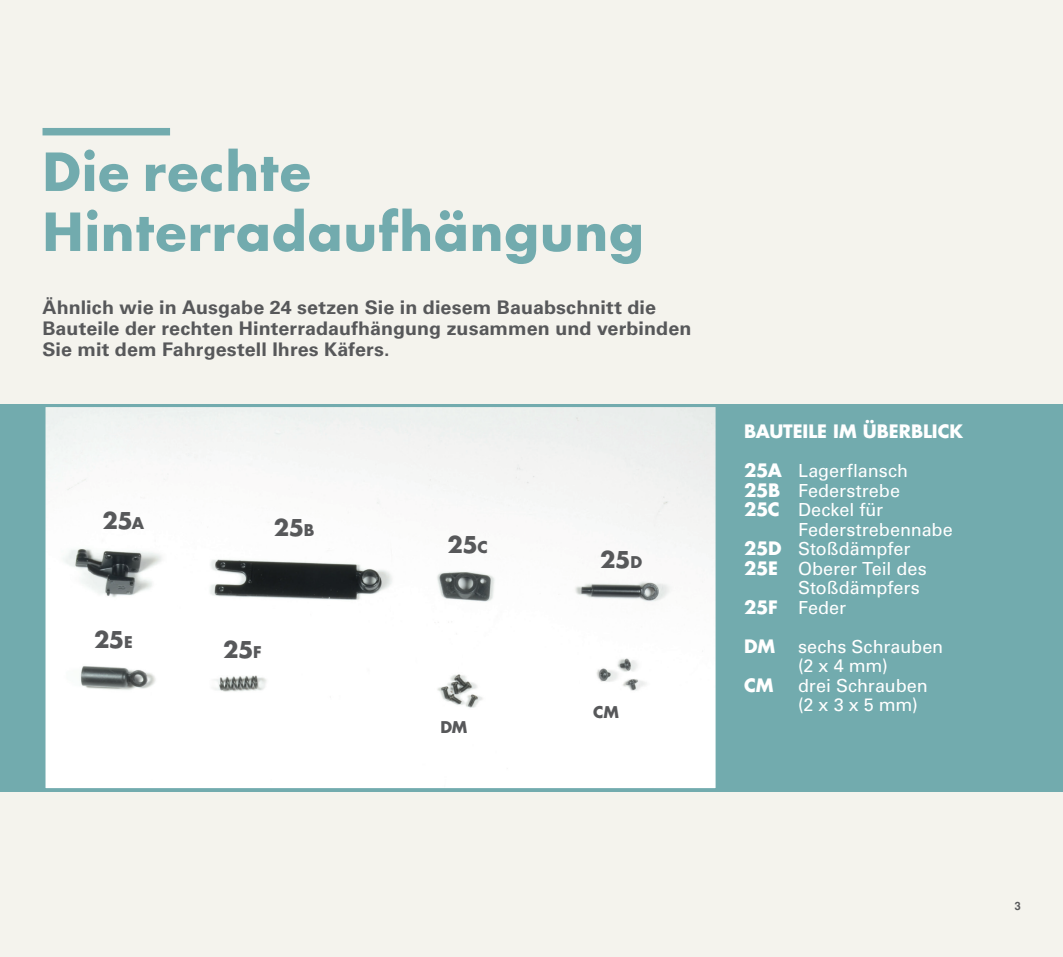
<style>
.page{position:relative;width:1063px;height:957px;background:#f4f3ed}
.page>*{position:absolute;margin:0;border:0;box-sizing:border-box;transform-origin:0 0}
.MONTAGGIO_TITOLO{font:700 51px/60px "Futura Std";letter-spacing:.02em;color:#72abae}
.MONTAGGIO_foto_pezzi{font:700 22.5px "Futura Std";letter-spacing:-.02em;color:#57585a}
.SOMMARIETTO{font:700 18.75px/21px "Univers LT Std";letter-spacing:.005em;color:#57585a;scale:1.05 1}
.MONTAGGIO_PEZZI{font:18px/19.5px "Univers LT Std";color:#fff}
.ELENCO_PEZZI_TITOLO{font:700 18px "Futura Std";letter-spacing:-.005em;color:#fff}
.MONTAGGIO_PEZZI-2{font:700 18px "Futura Std";color:#fff}
.MONTAGGIO_foto_pezzi-2{font:700 15.75px "Futura Std";color:#57585a}
.t1{font:12px "Coolvetica Rg";color:#57585a}
.s1{font-size:15.75px}
.s2{font-family:"Futura Std";font-weight:700}
</style>
<div class="page">
<div style="left:43px;top:128px;width:127px;height:7px;background:#72abae"></div>
<div style="left:0;top:404px;width:1063px;height:387px;background:#72abae"></div>
<img style="left:47px;top:408px;width:668px;height:379px">
<div style="left:43px;top:404px;width:676px;height:387px;border:3px solid #72abae"></div>
<p class="MONTAGGIO_TITOLO" style="left:43px;top:141px;width:603px">Die rechte<br>Hinterradaufhängung</p>
<p class="SOMMARIETTO" style="left:43px;top:297px;width:620px">Ähnlich wie in Ausgabe 24 setzen Sie in diesem Bauabschnitt die<br>Bauteile der rechten Hinterradaufhängung zusammen und verbinden<br>Sie mit dem Fahrgestell Ihres Käfers.</p>
<p class="MONTAGGIO_foto_pezzi" style="left:102px;top:506px;width:43px">25<span class="s1">A</span></p>
<p class="MONTAGGIO_foto_pezzi" style="left:274px;top:512px;width:42px">25<span class="s1">B</span></p>
<p class="MONTAGGIO_foto_pezzi" style="left:94px;top:624px;width:40px">25<span class="s1">E</span></p>
<p class="MONTAGGIO_foto_pezzi" style="left:223px;top:634px;width:40px">25<span class="s1">F</span></p>
<p class="MONTAGGIO_foto_pezzi" style="left:448px;top:529px;width:42px">25<span class="s1">C</span></p>
<p class="MONTAGGIO_foto_pezzi-2" style="left:440px;top:716px;width:29px">DM</p>
<p class="MONTAGGIO_foto_pezzi" style="left:600px;top:544px;width:43px">25<span class="s1">D</span></p>
<p class="MONTAGGIO_foto_pezzi-2" style="left:593px;top:702px;width:27px">CM</p>
<p class="ELENCO_PEZZI_TITOLO" style="left:744px;top:419px;width:221px">BAUTEILE IM ÜBERBLICK</p>
<p class="MONTAGGIO_PEZZI" style="left:744px;top:461px;width:166px"><span class="s2">25A</span> Lagerflansch</p>
<p class="MONTAGGIO_PEZZI" style="left:744px;top:480px;width:157px"><span class="s2">25B</span> Federstrebe</p>
<p class="MONTAGGIO_PEZZI" style="left:798px;top:500px;width:156px;text-indent:-54px"><span class="s2">25C</span> Deckel für<br>Federstrebennabe</p>
<p class="MONTAGGIO_PEZZI" style="left:744px;top:539px;width:168px"><span class="s2">25D</span> Stoßdämpfer</p>
<p class="MONTAGGIO_PEZZI" style="left:798px;top:558px;width:130px;text-indent:-54px"><span class="s2">25E</span> Oberer Teil des<br>Stoßdämpfers</p>
<p class="MONTAGGIO_PEZZI" style="left:744px;top:597px;width:104px"><span class="s2">25F</span> Feder</p>
<p class="MONTAGGIO_PEZZI-2" style="left:744px;top:634px;width:33px">DM</p>
<p class="MONTAGGIO_PEZZI" style="left:798px;top:636px;width:147px">sechs Schrauben (2 x 4 mm)</p>
<p class="MONTAGGIO_PEZZI-2" style="left:744px;top:673px;width:31px">CM</p>
<p class="MONTAGGIO_PEZZI" style="left:798px;top:675px;width:131px">drei Schrauben (2 x 3 x 5 mm)</p>
<p class="t1" style="left:1015px;top:898px;width:7px">3</p>
</div>
